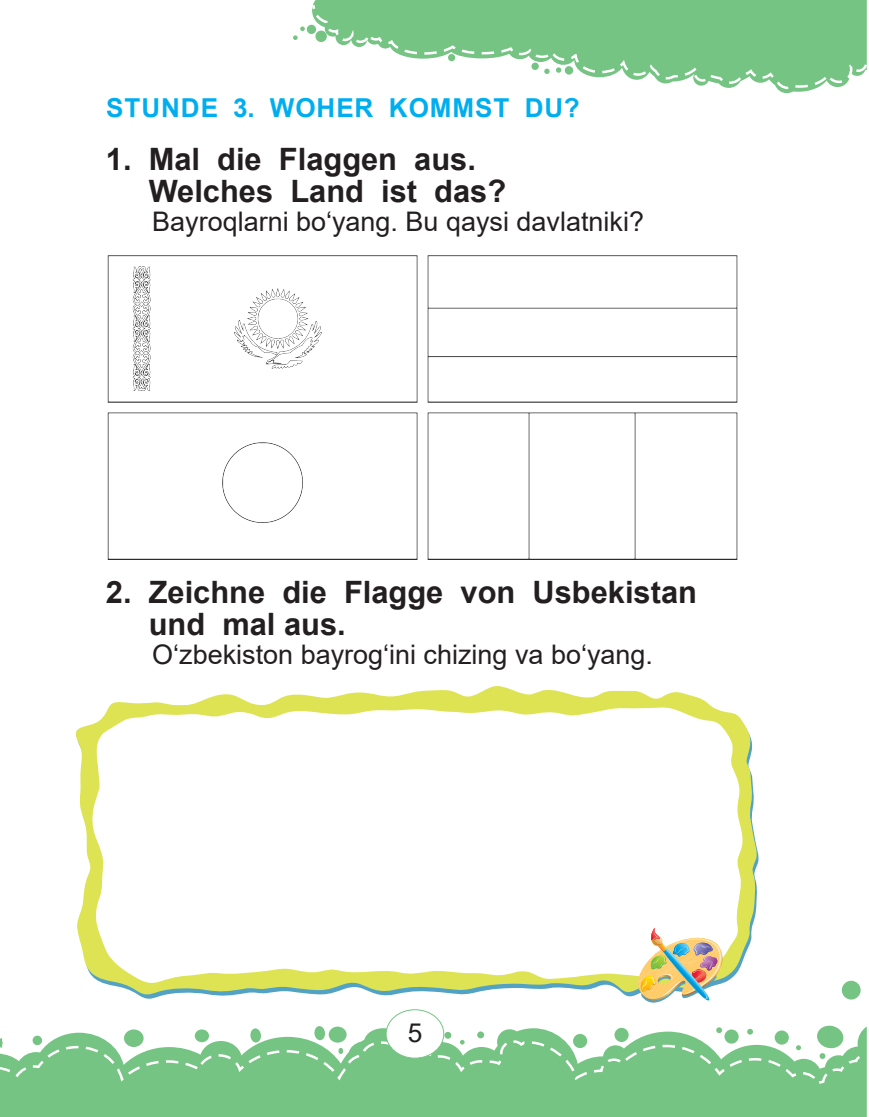
<style>
.page{position:relative;width:869px;height:1117px;background:#fff}
.page>*{position:absolute;margin:0;border:0;box-sizing:border-box;transform-origin:0 0}
.t1{font:700 30.8px/32.2px "Arial";color:#231f20}
.t2{font:26.95px "Arial";color:#231f20}
.t3{font:26.25px "Arial";color:#231f20}
.t4{font:700 26.07px "Arial";letter-spacing:.035em;color:#00aeef}
</style>
<div class="page">
<svg style="left:4px;top:980px;width:862px;height:136px"></svg>
<svg style="left:4px;top:1036px;width:863px;height:49px"></svg>
<div style="left:307px;top:25px;width:9px;height:9px;background:#76c484;border-radius:50%"></div>
<svg style="left:293px;top:26px;width:12px;height:14px"></svg>
<svg style="left:313px;top:0;width:553px;height:93px;fill:#76c484"></svg>
<svg style="left:311px;top:3px;width:556px;height:87px"></svg>
<div style="left:386px;top:1009px;width:57px;height:48px;background:#fff;border-radius:50%"></div>
<div style="left:385px;top:1008px;width:59px;height:50px;border:1px solid #76c484;border-radius:50%"></div>
<svg style="left:0;top:1038px;width:4px;height:78px"></svg>
<svg style="left:74px;top:686px;width:683px;height:309px"></svg>
<svg style="left:90px;top:705px;width:654px;height:278px"></svg>
<img style="left:636px;top:927px;width:86px;height:75px">
<img style="left:107px;top:255px;width:631px;height:305px">
<p class="t4" style="left:106px;top:89px;width:475px">STUNDE 3. WOHER KOMMST DU?</p>
<p class="t1" style="left:149px;top:143px;width:359px;text-indent:-43px">1. Mal die Flaggen aus.<br>Welches Land ist das?</p>
<p class="t2" style="left:152px;top:203px;width:493px">Bayroqlarni bo‘yang. Bu qaysi davlatniki?</p>
<p class="t1" style="left:149px;top:576px;width:549px;text-indent:-43px">2. Zeichne die Flagge von Usbekistan und mal aus.</p>
<p class="t2" style="left:152px;top:635px;width:502px">O‘zbekiston bayrog‘ini chizing va bo‘yang.</p>
<p class="t3" style="left:407px;top:1014px;width:16px">5</p>
</div>
